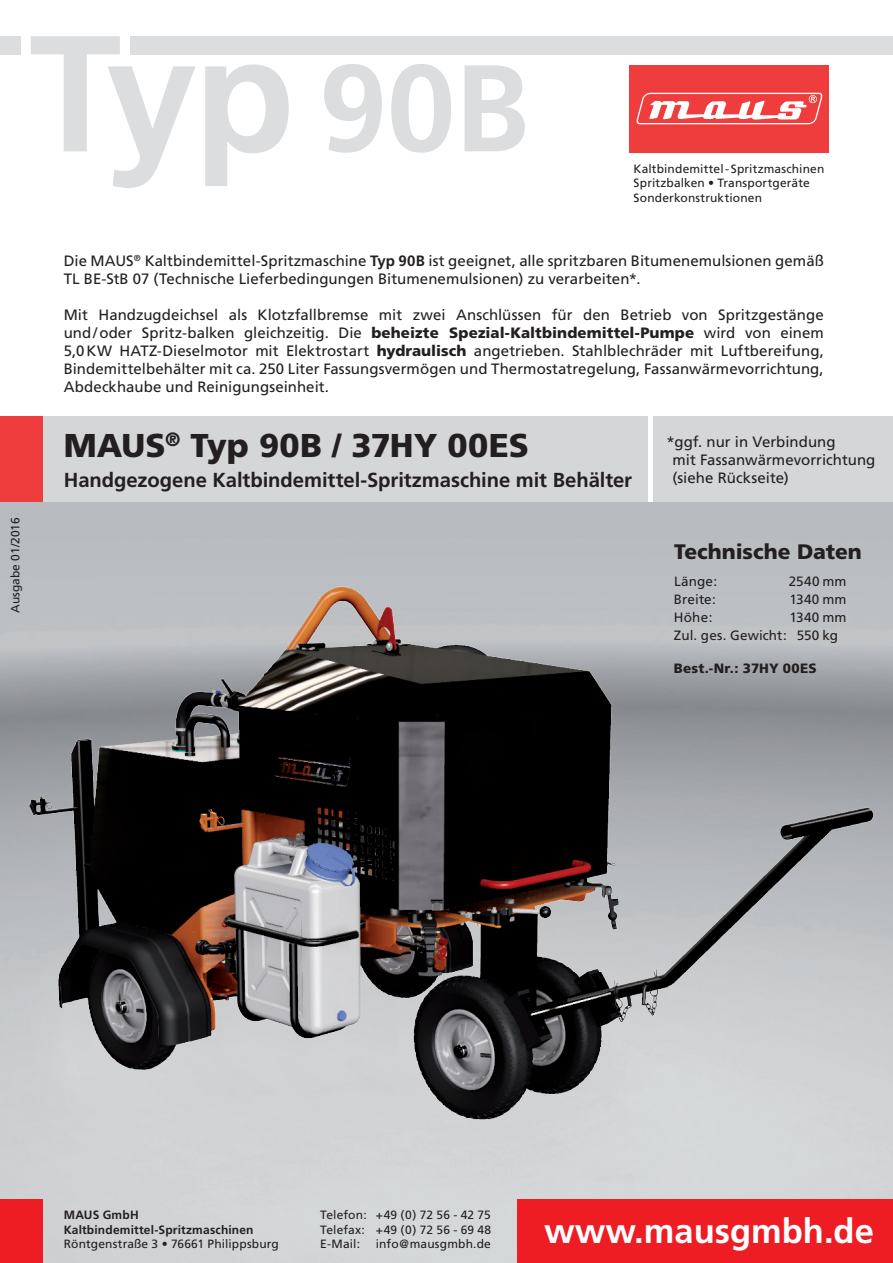
<style>
.page{position:relative;width:893px;height:1263px;background:#fff}
.page>*{position:absolute;margin:0;border:0;box-sizing:border-box;transform-origin:0 0}
.t1{font:700 165px "Frutiger LT Std";color:#dcdddf}
.t2{font:700 123px "Frutiger LT Std";color:#dcdddf}
.t3{font:700 34.5px "Frutiger LT Std";color:#fff}
.t4{font:900 33px "Frutiger LT Std";color:#231f20}
.t5{font:900 21px "Frutiger";letter-spacing:-.005em;color:#231f20}
.t6{font:700 20.25px "Frutiger LT Std";letter-spacing:-.005em;color:#231f20}
.t7{font:15px/18px "Frutiger LT Std";letter-spacing:.005em;color:#231f20}
.t8{font:13.5px/18px "Frutiger";letter-spacing:.01em;color:#231f20}
.t9{font:900 13.5px "Frutiger";letter-spacing:.01em;color:#231f20}
.t10{font:12px "Frutiger";letter-spacing:.01em;color:#231f20}
.t11{font:12px/14.4px "Frutiger LT Std";letter-spacing:.01em;color:#231f20}
.t12{font:700 12px "Frutiger";letter-spacing:.015em;color:#231f20}
.s1{font-weight:700}
.s2{font-weight:900}
</style>
<div class="page">
<img style="left:0;top:502px;width:893px;height:761px">
<div style="left:130px;top:36px;width:763px;height:18px;background:#dcdddf"></div>
<div style="left:629px;top:65px;width:200px;height:87px;background:#ee3d3c"></div>
<svg style="left:636px;top:92px;width:187px;height:33px"></svg>
<div style="left:0;top:36px;width:20px;height:18px;background:#dcdddf"></div>
<div style="left:0;top:417px;width:893px;height:85px;background:#d5d6d8"></div>
<div style="left:0;top:417px;width:43px;height:85px;background:#ee3d3c"></div>
<div style="left:648px;top:417px;width:5px;height:85px;background:#fff"></div>
<div style="left:518px;top:1199px;width:375px;height:64px;background:#ee1d23"></div>
<div style="left:0;top:1199px;width:43px;height:64px;background:#ee1d23"></div>
<img style="left:29px;top:587px;width:844px;height:532px">
<h1 class="t1" style="left:29px;top:-3px;width:267px">Typ</h1>
<h2 class="t2" style="left:319px;top:36px;width:213px">90B</h2>
<p class="t11" style="left:634px;top:161px;width:192px">Kaltbindemittel- Spritzmaschinen<br>Spritzbalken • Transportgeräte<br>Sonderkonstruktionen</p>
<p class="t11" style="left:8px;top:612px;width:97px;rotate:-90deg">Ausgabe 01/2016</p>
<p class="t7" style="left:64px;top:252px;width:762px">Die MAUS<sup>®</sup> Kaltbindemittel-Spritzmaschine <span class="s1">Typ 90B</span> ist geeignet, alle spritzbaren Bitumenemulsionen gemäß<br>TL BE-StB 07 (Technische Lieferbedingungen Bitumenemulsionen) zu verarbeiten*.</p>
<p class="t7" style="left:64px;top:306px;width:762px;text-align:justify">Mit Handzugdeichsel als Klotzfallbremse mit zwei Anschlüssen für den Betrieb von Spritzgestänge und/oder Spritz-balken gleichzeitig. Die <span class="s2">beheizte Spezial-Kaltbindemittel-Pumpe</span> wird von einem 5,0KW HATZ-Dieselmotor mit Elektrostart <span class="s2">hydraulisch</span> angetrieben. Stahlblechräder mit Luftbereifung, Bindemittelbehälter mit ca. 250 Liter Fassungsvermögen und Thermostatregelung, Fassanwärmevorrichtung, Abdeckhaube und Reinigungseinheit.</p>
<h3 class="t4" style="left:64px;top:425px;width:467px">MAUS<sup>®</sup> Typ 90B / 37HY 00ES</h3>
<h3 class="t6" style="left:64px;top:468px;width:570px">Handgezogene Kaltbindemittel-Spritzmaschine mit Behälter</h3>
<p class="t7" style="left:672px;top:433px;width:204px;text-indent:-6px">*ggf. nur in Verbindung<br>mit Fassanwärmevorrichtung (siehe Rückseite)</p>
<h3 class="t5" style="left:674px;top:538px;width:189px">Technische Daten</h3>
<p class="t8" style="left:674px;top:572px;width:45px">Länge:</p>
<p class="t8" style="left:789px;top:572px;width:59px">2540 mm</p>
<p class="t8" style="left:674px;top:590px;width:44px">Breite:</p>
<p class="t8" style="left:789px;top:590px;width:59px">1340 mm</p>
<p class="t8" style="left:674px;top:608px;width:40px">Höhe:</p>
<p class="t8" style="left:674px;top:608px;width:174px;text-indent:115px">1340 mm<br>Zul. ges. Gewicht: 550 kg</p>
<p class="t9" style="left:674px;top:660px;width:144px">Best.-Nr.: 37HY 00ES</p>
<p class="t12" style="left:64px;top:1208px;width:76px">MAUS GmbH</p>
<p class="t10" style="left:320px;top:1208px;width:172px">Telefon: +49 (0) 72 56 - 42 75</p>
<p class="t12" style="left:64px;top:1222px;width:191px">Kaltbindemittel-Spritzmaschinen</p>
<p class="t10" style="left:320px;top:1222px;width:172px">Telefax: +49 (0) 72 56 - 69 48</p>
<p class="t10" style="left:64px;top:1237px;width:217px">Röntgenstraße 3 • 76661 Philippsburg</p>
<p class="t10" style="left:320px;top:1237px;width:41px">E-Mail:</p>
<p class="t10" style="left:376px;top:1237px;width:117px">info@mausgmbh.de</p>
<h3 class="t3" style="left:544px;top:1211px;width:331px">www.mausgmbh.de</h3>
</div>
